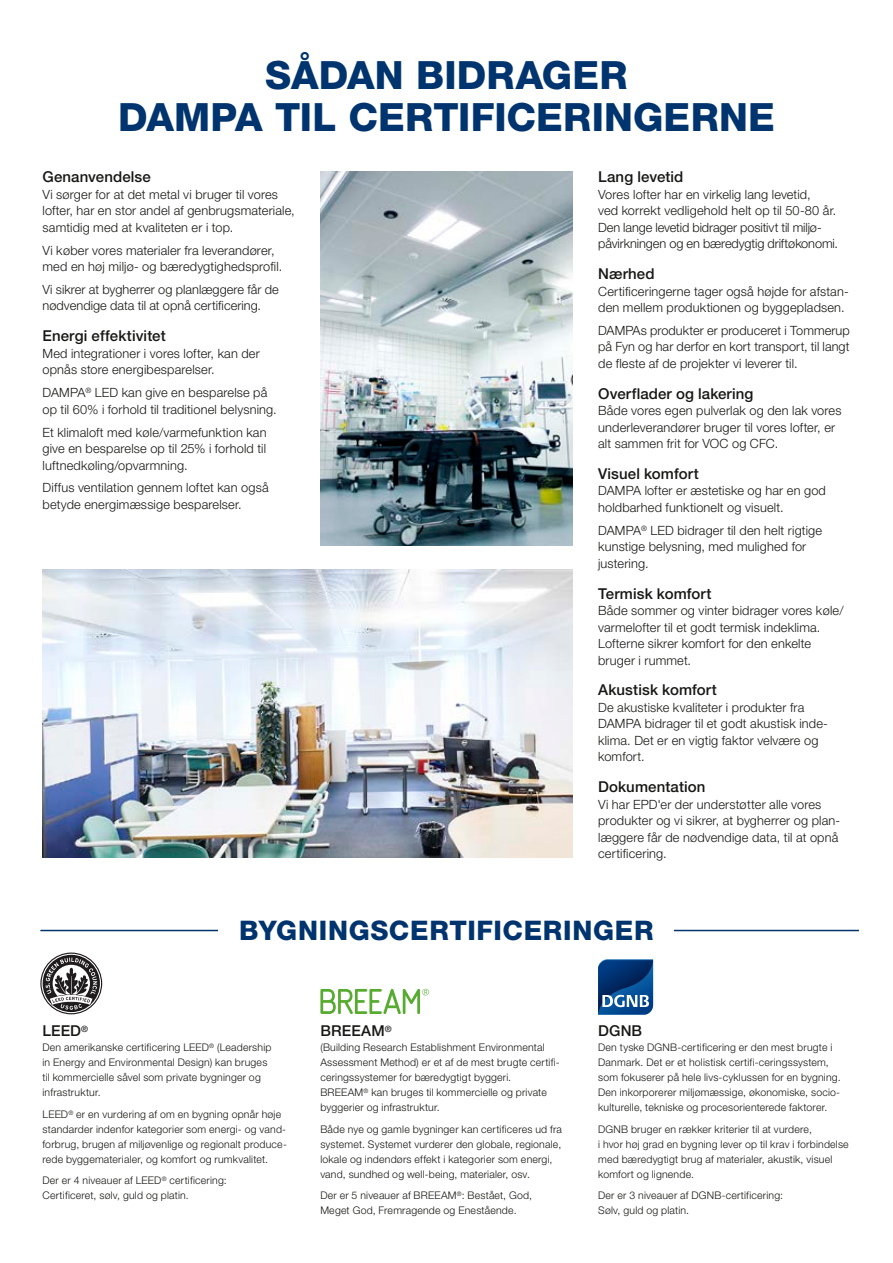
<style>
.page{position:relative;width:893px;height:1263px;background:#fff}
.page>*{position:absolute;margin:0;border:0;box-sizing:border-box;transform-origin:0 0}
.t1{font:800 39px/42px "Helvetica Neue LT Std";letter-spacing:.005em;color:#00346f;text-align:center}
.t2{font:800 27px "Helvetica Neue LT Std";letter-spacing:.025em;color:#00346f}
.t3{font:500 15px "Helvetica Neue LT Std";letter-spacing:.005em;color:#171715}
.t4{font:300 12.75px/16.5px "Helvetica Neue LT Std";letter-spacing:.015em;color:#171715}
.t5{font:300 12.75px/16.5px "Helvetica Neue LT Std";letter-spacing:-.005em;color:#171715}
.t6{font:300 10.5px/15px "Helvetica Neue LT Std";letter-spacing:.02em;color:#171715}
</style>
<div class="page">
<img style="left:320px;top:171px;width:253px;height:375px">
<img style="left:43px;top:570px;width:530px;height:288px">
<svg style="left:320px;top:989px;width:109px;height:25px"></svg>
<svg style="left:40px;top:952px;width:62px;height:62px"></svg>
<svg style="left:598px;top:959px;width:55px;height:55px;background:#1f538d"></svg>
<hr style="left:40px;top:930px;width:819px;height:1px;background:#00346f">
<div style="left:219px;top:921px;width:455px;height:19px;background:#fff"></div>
<h1 class="t1" style="left:118px;top:54px;width:658px">SÅDAN BIDRAGER<br>DAMPA TIL CERTIFICERINGERNE</h1>
<p class="t3" style="left:43px;top:168px;width:110px">Genanvendelse</p>
<p class="t4" style="left:43px;top:186px;width:254px">Vi sørger for at det metal vi bruger til vores lofter, har en stor andel af genbrugsmateriale, samtidig med at kvaliteten er i top.</p>
<p class="t4" style="left:43px;top:242px;width:241px">Vi køber vores materialer fra leverandører, med en høj miljø- og bæredygtighedsprofil.</p>
<p class="t4" style="left:43px;top:281px;width:238px">Vi sikrer at bygherrer og planlæggere får de nødvendige data til at opnå certificering.</p>
<p class="t3" style="left:43px;top:327px;width:125px">Energi effektivitet</p>
<p class="t4" style="left:43px;top:345px;width:219px">Med integrationer i vores lofter, kan der opnås store energibesparelser.</p>
<p class="t4" style="left:43px;top:384px;width:236px">DAMPA<sup>®</sup> LED kan give en besparelse på op til 60% i forhold til traditionel belysning.</p>
<p class="t4" style="left:43px;top:423px;width:226px;text-align:justify">Et klimaloft med køle/varmefunktion kan give en besparelse op til 25% i forhold til luftnedkøling/opvarmning.</p>
<p class="t4" style="left:43px;top:479px;width:228px">Diffus ventilation gennem loftet kan også betyde energimæssige besparelser.</p>
<p class="t3" style="left:598px;top:168px;width:87px">Lang levetid</p>
<p class="t5" style="left:598px;top:186px;width:241px">Vores lofter har en virkelig lang levetid,<br>ved korrekt vedligehold helt op til 50-80 år.<br>Den lange levetid bidrager positivt til miljø&shy;påvirkningen og en bæredygtig driftøkonomi.</p>
<p class="t3" style="left:598px;top:265px;width:58px">Nærhed</p>
<p class="t4" style="left:598px;top:282px;width:252px">Certificeringerne tager også højde for afstan&shy;den mellem produktionen og byggepladsen.</p>
<p class="t4" style="left:598px;top:322px;width:253px;text-align:justify">DAMPAs produkter er produceret i Tommerup på Fyn og har derfor en kort transport, til langt de fleste af de projekter vi leverer til.</p>
<p class="t3" style="left:598px;top:384px;width:157px">Overflader og lakering</p>
<p class="t4" style="left:598px;top:402px;width:245px">Både vores egen pulverlak og den lak vores underleverandører bruger til vores lofter, er alt sammen frit for VOC og CFC.</p>
<p class="t3" style="left:598px;top:465px;width:102px">Visuel komfort</p>
<p class="t4" style="left:598px;top:482px;width:229px">DAMPA lofter er æstetiske og har en god holdbarhed funktionelt og visuelt.</p>
<p class="t4" style="left:598px;top:522px;width:226px">DAMPA<sup>®</sup> LED bidrager til den helt rigtige kunstige belysning, med mulighed for justering.</p>
<p class="t3" style="left:598px;top:584px;width:115px">Termisk komfort</p>
<p class="t4" style="left:598px;top:602px;width:247px">Både sommer og vinter bidrager vores køle/ varmelofter til et godt termisk indeklima.<br>Lofterne sikrer komfort for den enkelte bruger i rummet.</p>
<p class="t3" style="left:598px;top:681px;width:120px">Akustisk komfort</p>
<p class="t4" style="left:598px;top:699px;width:231px">De akustiske kvaliteter i produkter fra<br>DAMPA bidrager til et godt akustisk inde&shy;klima. Det er en vigtig faktor velvære og komfort.</p>
<p class="t3" style="left:598px;top:778px;width:109px">Dokumentation</p>
<p class="t4" style="left:598px;top:795px;width:243px">Vi har EPD'er der understøtter alle vores produkter og vi sikrer, at bygherrer og plan&shy;læggere får de nødvendige data, til at opnå certificering.</p>
<h2 class="t2" style="left:239px;top:914px;width:416px">BYGNINGSCERTIFICERINGER</h2>
<p class="t3" style="left:43px;top:1022px;width:47px">LEED<sup>®</sup></p>
<p class="t6" style="left:43px;top:1040px;width:230px">Den amerikanske certificering LEED<sup>®</sup> (Leadership in Energy and Environmental Design) kan bruges til kommercielle såvel som private bygninger og infrastruktur.</p>
<p class="t6" style="left:43px;top:1106px;width:246px">LEED<sup>®</sup> er en vurdering af om en bygning opnår høje standarder indenfor kategorier som energi- og vand&shy;forbrug, brugen af miljøvenlige og regionalt produce&shy;rede byggematerialer, og komfort og rumkvalitet.</p>
<p class="t6" style="left:43px;top:1173px;width:186px">Der er 4 niveauer af LEED<sup>®</sup> certificering:<br>Certificeret, sølv, guld og platin.</p>
<p class="t3" style="left:320px;top:1022px;width:73px">BREEAM<sup>®</sup></p>
<p class="t6" style="left:320px;top:1040px;width:241px">(Building Research Establishment Environmental Assessment Method) er et af de mest brugte certifi&shy;ceringssystemer for bæredygtigt byggeri.<br>BREEAM<sup>®</sup> kan bruges til kommercielle og private byggerier og infrastruktur.</p>
<p class="t6" style="left:320px;top:1121px;width:243px">Både nye og gamle bygninger kan certificeres ud fra systemet. Systemet vurderer den globale, regionale, lokale og indendørs effekt i kategorier som energi, vand, sundhed og well-being, materialer, osv.</p>
<p class="t6" style="left:320px;top:1188px;width:213px">Der er 5 niveauer af BREEAM<sup>®</sup>: Bestået, God,<br>Meget God, Fremragende og Enestående.</p>
<p class="t3" style="left:598px;top:1022px;width:46px">DGNB</p>
<p class="t6" style="left:598px;top:1040px;width:244px">Den tyske DGNB-certificering er den mest brugte i Danmark. Det er et holistisk certifi-ceringssystem, som fokuserer på hele livs-cyklussen for en bygning.<br>Den inkorporerer miljømæssige, økonomiske, socio&shy;kulturelle, tekniske og procesorienterede faktorer.</p>
<p class="t6" style="left:598px;top:1121px;width:252px">DGNB bruger en rækker kriterier til at vurdere,<br>i hvor høj grad en bygning lever op til krav i forbindelse med bæredygtigt brug af materialer, akustik, visuel komfort og lignende.</p>
<p class="t6" style="left:598px;top:1188px;width:186px">Der er 3 niveauer af DGNB-certificering:<br>Sølv, guld og platin.</p>
</div>
